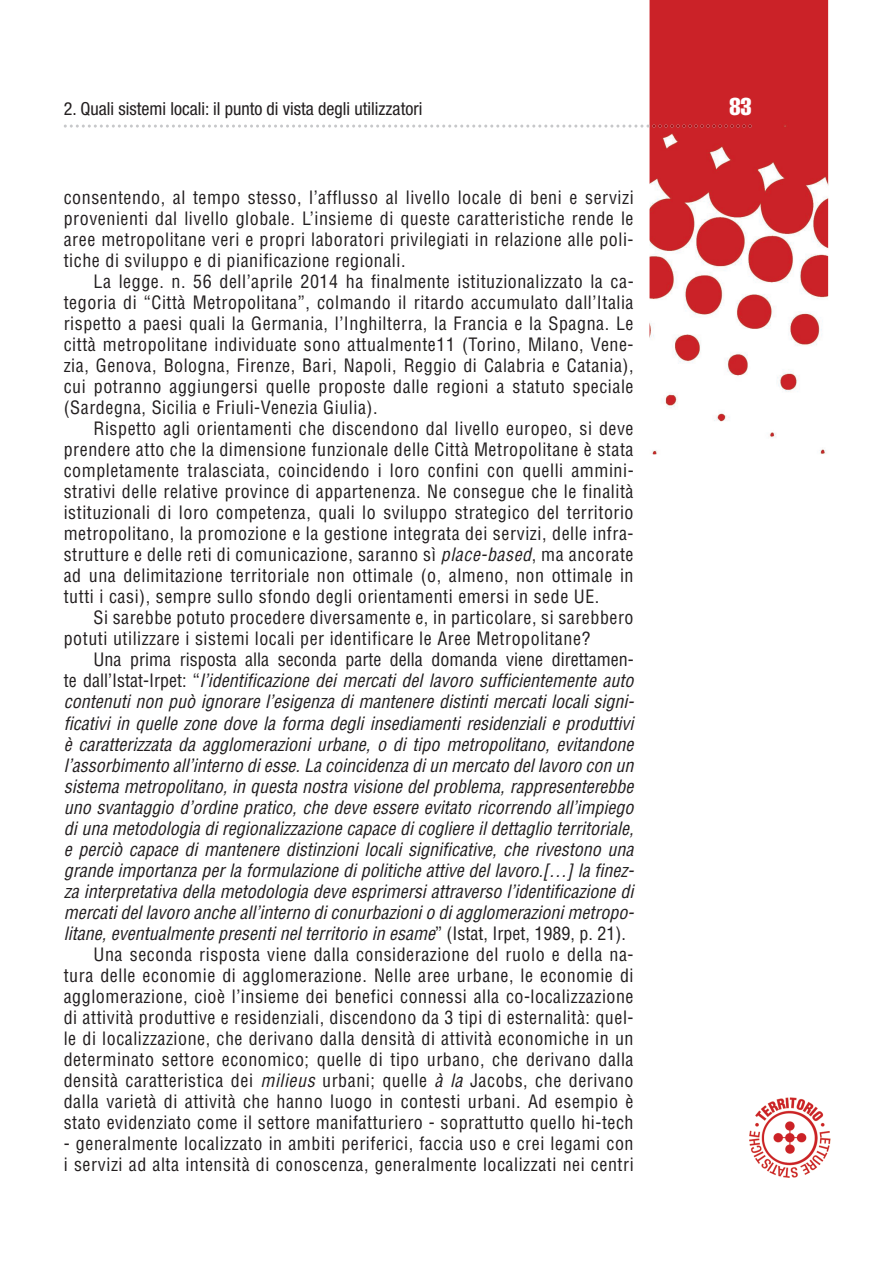
<style>
.page{position:relative;width:893px;height:1263px;background:#fff}
.page>*{position:absolute;margin:0;border:0;box-sizing:border-box;transform-origin:0 0}
.t1{font:24px "Helvetica LT Std Comp";color:#fff}
.t2{font:condensed 18px/21px "Helvetica LT Std";letter-spacing:.03em;color:#231f20;text-align:justify}
.t3{font:italic condensed 18px "Helvetica LT Std";color:#231f20}
.t4{font:condensed 18px "Helvetica LT Std";color:#231f20}
.t5{font:condensed 18px "Helvetica Neue LT Std";color:#231f20}
.s1{font-style:italic}
.s2{font-style:normal}
</style>
<div class="page">
<img style="left:649px;top:0;width:179px;height:454px">
<img style="left:652px;top:125px;width:94px;height:3px">
<svg style="left:64px;top:125px;width:585px;height:3px"></svg>
<img style="left:749px;top:1097px;width:81px;height:81px">
<p class="t5" style="left:64px;top:98px;width:360px">2. Quali sistemi locali: il punto di vista degli utilizzatori</p>
<h1 class="t1" style="left:729px;top:91px;width:24px">83</h1>
<p class="t2" style="left:64px;top:187px;width:571px">consentendo, al tempo stesso, l’afflusso al livello locale di beni e servizi provenienti dal livello globale. L’insieme di queste caratteristiche rende le aree metropolitane veri e propri laboratori privilegiati in relazione alle poli&shy;tiche di sviluppo e di pianificazione regionali.</p>
<p class="t2" style="left:64px;top:271px;width:571px;text-indent:30px">La legge. n. 56 dell’aprile 2014 ha finalmente istituzionalizzato la ca&shy;tegoria di “Città Metropolitana”, colmando il ritardo accumulato dall’Italia rispetto a paesi quali la Germania, l’Inghilterra, la Francia e la Spagna. Le città metropolitane individuate sono attualmente11 (Torino, Milano, Vene&shy;zia, Genova, Bologna, Firenze, Bari, Napoli, Reggio di Calabria e Catania), cui potranno aggiungersi quelle proposte dalle regioni a statuto speciale (Sardegna, Sicilia e Friuli-Venezia Giulia).</p>
<p class="t2" style="left:64px;top:418px;width:571px;text-indent:30px">Rispetto agli orientamenti che discendono dal livello europeo, si deve prendere atto che la dimensione funzionale delle Città Metropolitane è stata completamente tralasciata, coincidendo i loro confini con quelli ammini&shy;strativi delle relative province di appartenenza. Ne consegue che le finalità istituzionali di loro competenza, quali lo sviluppo strategico del territorio metropolitano, la promozione e la gestione integrata dei servizi, delle infra&shy;strutture e delle reti di comunicazione, saranno sì <span class="s1">place-based</span>, ma ancorate ad una delimitazione territoriale non ottimale (o, almeno, non ottimale in tutti i casi), sempre sullo sfondo degli orientamenti emersi in sede UE.</p>
<p class="t2" style="left:64px;top:607px;width:571px;text-indent:30px">Si sarebbe potuto procedere diversamente e, in particolare, si sarebbero potuti utilizzare i sistemi locali per identificare le Aree Metropolitane?</p>
<p class="t4" style="left:94px;top:649px;width:542px">Una prima risposta alla seconda parte della domanda viene direttamen-</p>
<p class="t3" style="left:64px;top:670px;width:571px"><span class="s2">te dall’Istat-Irpet: “</span>l’identificazione dei mercati del lavoro sufficientemente auto</p>
<p class="t3" style="left:64px;top:691px;width:572px">contenuti non può ignorare l’esigenza di mantenere distinti mercati locali signi-</p>
<p class="t3" style="left:64px;top:712px;width:571px">ficativi in quelle zone dove la forma degli insediamenti residenziali e produttivi</p>
<p class="t3" style="left:64px;top:733px;width:571px">è caratterizzata da agglomerazioni urbane, o di tipo metropolitano, evitandone</p>
<p class="t3" style="left:64px;top:754px;width:571px">l’assorbimento all’interno di esse. La coincidenza di un mercato del lavoro con un</p>
<p class="t3" style="left:64px;top:775px;width:571px">sistema metropolitano, in questa nostra visione del problema, rappresenterebbe</p>
<p class="t3" style="left:64px;top:796px;width:571px">uno svantaggio d’ordine pratico, che deve essere evitato ricorrendo all’impiego</p>
<p class="t3" style="left:64px;top:817px;width:571px">di una metodologia di regionalizzazione capace di cogliere il dettaglio territoriale,</p>
<p class="t3" style="left:64px;top:838px;width:571px">e perciò capace di mantenere distinzioni locali significative, che rivestono una</p>
<p class="t3" style="left:64px;top:859px;width:572px">grande importanza per la formulazione di politiche attive del lavoro.[…] la finez-</p>
<p class="t3" style="left:64px;top:880px;width:571px">za interpretativa della metodologia deve esprimersi attraverso l’identificazione di</p>
<p class="t3" style="left:64px;top:901px;width:572px">mercati del lavoro anche all’interno di conurbazioni o di agglomerazioni metropo-</p>
<p class="t3" style="left:64px;top:922px;width:564px">litane, eventualmente presenti nel territorio in esame<span class="s2">” (Istat, Irpet, 1989, p. 21).</span></p>
<p class="t2" style="left:94px;top:943px;width:542px">Una seconda risposta viene dalla considerazione del ruolo e della na-</p>
<p class="t2" style="left:64px;top:964px;width:571px">tura delle economie di agglomerazione. Nelle aree urbane, le economie di</p>
<p class="t2" style="left:64px;top:985px;width:571px">agglomerazione, cioè l’insieme dei benefici connessi alla co-localizzazione</p>
<p class="t2" style="left:64px;top:1006px;width:571px">di attività produttive e residenziali, discendono da 3 tipi di esternalità: quel-</p>
<p class="t2" style="left:64px;top:1027px;width:571px">le di localizzazione, che derivano dalla densità di attività economiche in un</p>
<p class="t2" style="left:64px;top:1048px;width:571px">determinato settore economico; quelle di tipo urbano, che derivano dalla</p>
<p class="t2" style="left:64px;top:1069px;width:571px">densità caratteristica dei <span class="s1">milieus</span> urbani; quelle <span class="s1">à la</span> Jacobs, che derivano</p>
<p class="t2" style="left:64px;top:1090px;width:571px">dalla varietà di attività che hanno luogo in contesti urbani. Ad esempio è</p>
<p class="t2" style="left:64px;top:1111px;width:571px">stato evidenziato come il settore manifatturiero - soprattutto quello hi-tech</p>
<p class="t2" style="left:64px;top:1132px;width:571px">- generalmente localizzato in ambiti periferici, faccia uso e crei legami con i servizi ad alta intensità di conoscenza, generalmente localizzati nei centri</p>
</div>
